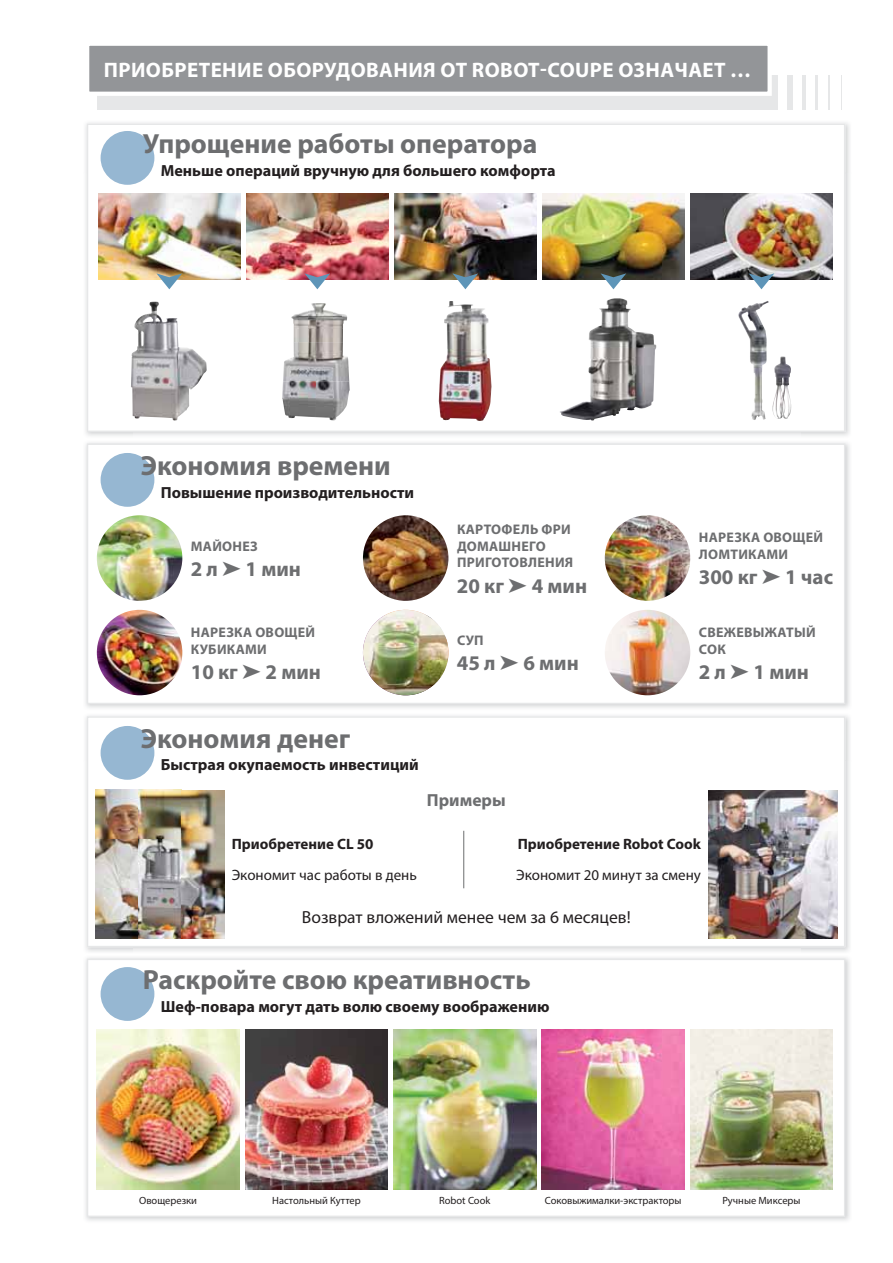
<style>
.page{position:relative;width:893px;height:1263px;background:#fff}
.page>*{position:absolute;margin:0;border:0;box-sizing:border-box;transform-origin:0 0}
.t1{font:700 27.75px "Myriad Pro";color:#6d6e70}
.t2{font:700 21px "Myriad Pro";letter-spacing:.02em;color:#fff}
.t3{font:700 20.85px "Myriad Pro";color:#6d6e70}
.t4{font:17.55px "Myriad Pro";color:#231f20}
.t5{font:700 17.55px "Myriad Pro";color:#6d6e70}
.t6{font:700 16.2px "Myriad Pro";color:#231f20}
.t7{font:15px "Myriad Pro";color:#231f20}
.t8{font:700 15px "Myriad Pro";color:#231f20}
.t9{font:700 13.95px/16.6px "Myriad Pro";letter-spacing:.02em;color:#6d6e70}
.t10{font:10.5px "Myriad Pro";color:#231f20}
</style>
<div class="page">
<div style="left:97px;top:76px;width:681px;height:34px;background:#e6e7e8"></div>
<div style="left:787px;top:76px;width:6px;height:34px;background:#e6e7e8"></div>
<hr style="left:802px;top:76px;width:4px;height:34px;background:#e6e7e8">
<hr style="left:815px;top:76px;width:3px;height:34px;background:#e6e7e8">
<hr style="left:828px;top:76px;width:1px;height:34px;background:#e6e7e8">
<hr style="left:841px;top:76px;width:1px;height:34px;background:#e6e7e8">
<div style="left:87px;top:44px;width:683px;height:50px;background:#939598"></div>
<div style="left:85px;top:42px;width:687px;height:54px;border:4px solid #fff"></div>
<div style="left:85px;top:122px;width:765px;height:51px;background:#eeeeef"></div>
<svg style="left:87px;top:124px;width:758px;height:308px"></svg>
<div style="left:87px;top:443px;width:758px;height:261px;border:1px solid #e6e7e8"></div>
<img style="left:85px;top:715px;width:765px;height:45px">
<svg style="left:87px;top:716px;width:758px;height:231px"></svg>
<div style="left:87px;top:959px;width:758px;height:258px;border:1px solid #e6e7e8"></div>
<div style="left:101px;top:453px;width:53px;height:54px;background:#96b7d2;border-radius:50%"></div>
<div style="left:101px;top:726px;width:53px;height:54px;background:#96b7d2;border-radius:50%"></div>
<div style="left:101px;top:967px;width:53px;height:54px;background:#96b7d2;border-radius:50%"></div>
<div style="left:101px;top:131px;width:53px;height:54px;background:#96b7d2;border-radius:50%"></div>
<img style="left:97px;top:515px;width:85px;height:86px;border-radius:50%">
<img style="left:363px;top:515px;width:85px;height:86px;border-radius:50%">
<img style="left:605px;top:515px;width:85px;height:86px;border-radius:50%">
<img style="left:97px;top:610px;width:85px;height:85px;border-radius:50%">
<img style="left:605px;top:610px;width:85px;height:85px;border-radius:50%">
<img style="left:363px;top:610px;width:85px;height:85px;border-radius:50%">
<img style="left:95px;top:790px;width:129px;height:148px">
<img style="left:709px;top:790px;width:129px;height:148px">
<img style="left:97px;top:1029px;width:142px;height:160px">
<img style="left:245px;top:1029px;width:143px;height:160px">
<img style="left:393px;top:1029px;width:143px;height:160px">
<img style="left:542px;top:1029px;width:142px;height:160px">
<img style="left:690px;top:1029px;width:143px;height:160px">
<img style="left:98px;top:193px;width:143px;height:86px">
<img style="left:246px;top:193px;width:143px;height:86px">
<img style="left:394px;top:193px;width:143px;height:86px">
<img style="left:690px;top:193px;width:143px;height:86px">
<img style="left:542px;top:193px;width:143px;height:86px">
<img style="left:131px;top:302px;width:76px;height:119px">
<svg style="left:156px;top:273px;width:26px;height:16px"></svg>
<svg style="left:304px;top:273px;width:26px;height:16px"></svg>
<svg style="left:452px;top:273px;width:26px;height:16px"></svg>
<svg style="left:749px;top:273px;width:25px;height:16px"></svg>
<svg style="left:601px;top:273px;width:25px;height:16px"></svg>
<img style="left:291px;top:303px;width:56px;height:39px">
<img style="left:283px;top:342px;width:66px;height:39px">
<img style="left:282px;top:381px;width:34px;height:37px">
<img style="left:316px;top:381px;width:34px;height:39px">
<img style="left:559px;top:298px;width:98px;height:123px">
<img style="left:772px;top:356px;width:19px;height:63px">
<img style="left:439px;top:301px;width:53px;height:121px">
<img style="left:738px;top:301px;width:30px;height:119px">
<hr style="left:463px;top:831px;width:1px;height:57px;background:#6d6e70">
<p class="t2" style="left:104px;top:62px;width:649px">ПРИОБРЕТЕНИЕ ОБОРУДОВАНИЯ ОТ ROBOT-COUPE ОЗНАЧАЕТ …</p>
<h1 class="t1" style="left:143px;top:133px;width:396px">Упрощение работы оператора</h1>
<p class="t6" style="left:161px;top:165px;width:396px">Меньше операций вручную для большего комфорта</p>
<h1 class="t1" style="left:141px;top:455px;width:251px">Экономия времени</h1>
<p class="t6" style="left:161px;top:486px;width:255px">Повышение производительности</p>
<p class="t9" style="left:191px;top:539px;width:68px">МАЙОНЕЗ</p>
<p class="t3" style="left:191px;top:561px;width:29px">2 л</p>
<p class="t3" style="left:246px;top:561px;width:57px">1 мин</p>
<p class="t9" style="left:191px;top:625px;width:126px">НАРЕЗКА ОВОЩЕЙ<br>КУБИКАМИ</p>
<p class="t3" style="left:191px;top:664px;width:49px">10 кг</p>
<p class="t3" style="left:266px;top:664px;width:57px">2 мин</p>
<p class="t9" style="left:457px;top:522px;width:118px">КАРТОФЕЛЬ ФРИ<br>ДОМАШНЕГО<br>ПРИГОТОВЛЕНИЯ</p>
<p class="t3" style="left:457px;top:578px;width:49px">20 кг</p>
<p class="t3" style="left:532px;top:578px;width:57px">4 мин</p>
<p class="t9" style="left:457px;top:634px;width:28px">СУП</p>
<p class="t3" style="left:457px;top:655px;width:40px">45 л</p>
<p class="t3" style="left:523px;top:655px;width:57px">6 мин</p>
<h1 class="t1" style="left:141px;top:728px;width:211px">Экономия денег</h1>
<p class="t6" style="left:161px;top:758px;width:259px">Быстрая окупаемость инвестиций</p>
<p class="t5" style="left:427px;top:794px;width:80px">Примеры</p>
<p class="t9" style="left:699px;top:531px;width:126px">НАРЕЗКА ОВОЩЕЙ<br>ЛОМТИКАМИ</p>
<p class="t3" style="left:699px;top:569px;width:60px">300 кг</p>
<p class="t3" style="left:785px;top:569px;width:49px">1 час</p>
<p class="t9" style="left:699px;top:625px;width:118px">СВЕЖЕВЫЖАТЫЙ<br>СОК</p>
<p class="t3" style="left:699px;top:664px;width:29px">2 л</p>
<p class="t3" style="left:754px;top:664px;width:57px">1 мин</p>
<p class="t8" style="left:232px;top:838px;width:143px">Приобретение CL 50</p>
<p class="t8" style="left:518px;top:838px;width:185px">Приобретение Robot Cook</p>
<p class="t7" style="left:232px;top:869px;width:187px">Экономит час работы в день</p>
<p class="t7" style="left:516px;top:869px;width:186px">Экономит 20 минут за смену</p>
<p class="t4" style="left:302px;top:911px;width:330px">Возврат вложений менее чем за 6 месяцев!</p>
<h1 class="t1" style="left:143px;top:969px;width:389px">Раскройте свою креативность</h1>
<p class="t6" style="left:161px;top:1000px;width:390px">Шеф-повара могут дать волю своему воображению</p>
<p class="t10" style="left:139px;top:1197px;width:59px">Овощерезки</p>
<p class="t10" style="left:272px;top:1197px;width:90px">Настольный Куттер</p>
<p class="t10" style="left:439px;top:1197px;width:53px">Robot Cook</p>
<p class="t10" style="left:545px;top:1197px;width:138px">Соковыжималки-экстракторы</p>
<p class="t10" style="left:722px;top:1197px;width:80px">Ручные Миксеры</p>
</div>
